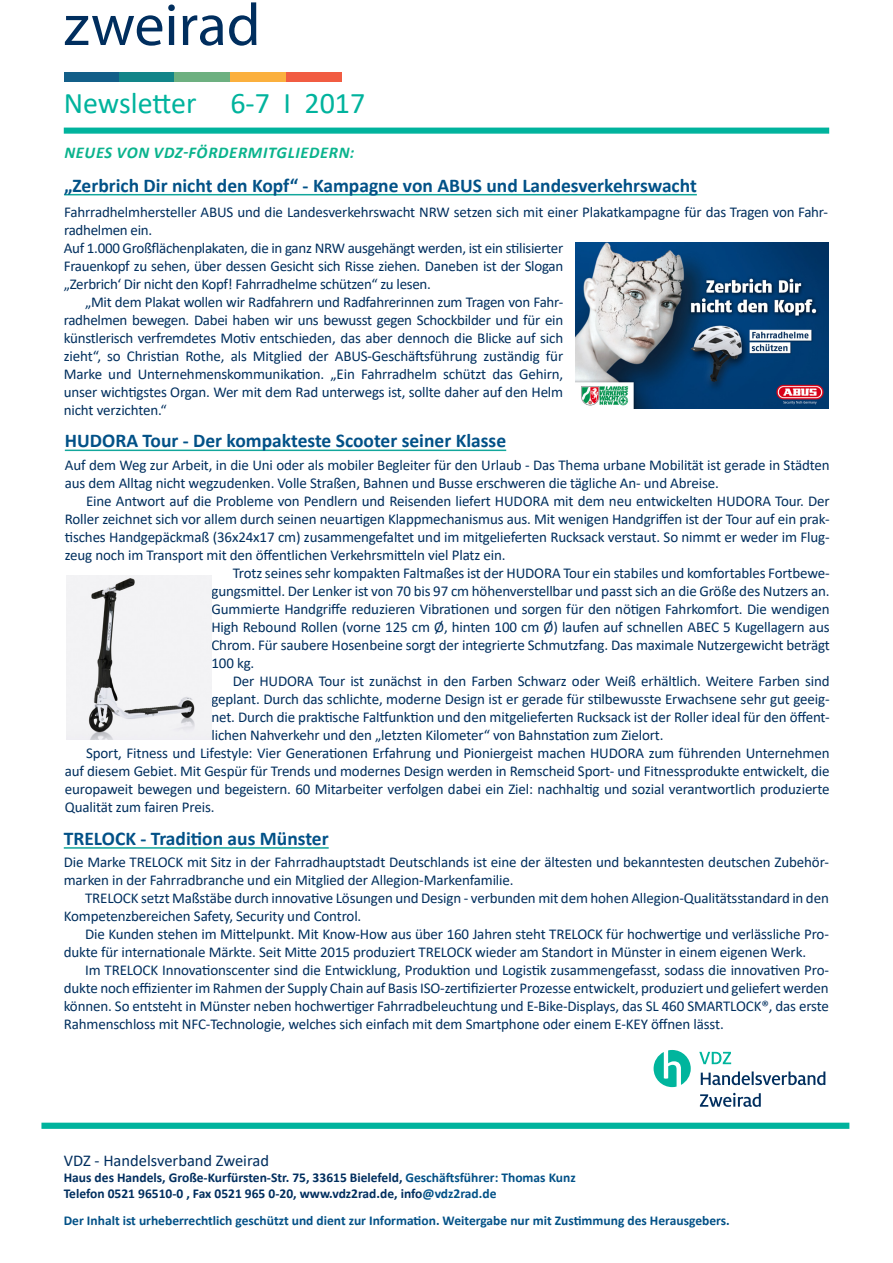
<style>
.page{position:relative;width:893px;height:1263px;background:#fff}
.page>*{position:absolute;margin:0;border:0;box-sizing:border-box;transform-origin:0 0}
.Deckblatt{font:60px "Myriad Pro";color:#002e5e}
.t1{font:30px "Calibri";color:#00b39d}
.Headline{font:700 19.5px "Calibri";color:#025187}
.Headline_grün_Titels{font:700 19.5px "Calibri";color:#025187}
.Headline_grün_Titels-2{font:italic 700 16.5px "Calibri";letter-spacing:.04em;color:#0ab38d}
.t2{font:16.5px "Calibri";color:#002e5e}
.F_2{font:15px/18px "Calibri";letter-spacing:-.01em;color:#002f5e;text-align:justify}
.F_1{font:15px/18px "Calibri";letter-spacing:-.01em;color:#002f5e}
.ImpressumRegular{font:700 13.5px "Calibri";color:#002e5e}
.ImpressumRegular-2{font:700 13.5px "Calibri";color:#025187}
.s1{color:#025187}
</style>
<div class="page">
<svg style="left:41px;top:1123px;width:808px;height:6px;background:#05b49f"></svg>
<div style="left:64px;top:72px;width:55px;height:10px;background:#135f89"></div>
<div style="left:119px;top:72px;width:56px;height:10px;background:#128589"></div>
<div style="left:174px;top:72px;width:56px;height:10px;background:#6db080"></div>
<div style="left:231px;top:72px;width:55px;height:10px;background:#fbb03e"></div>
<div style="left:287px;top:72px;width:55px;height:10px;background:#f15c42"></div>
<svg style="left:64px;top:128px;width:765px;height:6px;background:#0fb7a2"></svg>
<svg style="left:700px;top:1093px;width:61px;height:14px"></svg>
<svg style="left:701px;top:1071px;width:124px;height:14px"></svg>
<svg style="left:699px;top:1052px;width:32px;height:12px"></svg>
<svg style="left:654px;top:1050px;width:37px;height:37px"></svg>
<hr style="left:65px;top:450px;width:441px;height:1px;background:#13a79c">
<hr style="left:64px;top:847px;width:265px;height:2px;background:#13a79c">
<img style="left:67px;top:575px;width:144px;height:164px">
<img style="left:576px;top:242px;width:252px;height:167px">
<hr style="left:64px;top:194px;width:633px;height:1px;background:#13a79c">
<p class="Deckblatt" style="left:64px;top:-12px;width:198px">zweirad</p>
<p class="t1" style="left:64px;top:82px;width:303px">Newsletter 6-7 I 2017</p>
<p class="Headline_grün_Titels-2" style="left:64px;top:141px;width:291px">NEUES VON VDZ-FÖRDERMITGLIEDERN:</p>
<p class="Headline_grün_Titels" style="left:64px;top:171px;width:634px">„Zerbrich Dir nicht den Kopf“ - Kampagne von ABUS und Landesverkehrswacht</p>
<p class="F_1" style="left:64px;top:203px;width:765px">Fahrradhelmhersteller ABUS und die Landesverkehrswacht NRW setzen sich mit einer Plakatkampagne für das Tragen von Fahr&shy;radhelmen ein.</p>
<p class="F_1" style="left:64px;top:238px;width:501px;text-align:justify">Auf 1.000 Großflächenplakaten, die in ganz NRW ausgehängt werden, ist ein stilisierter Frauenkopf zu sehen, über dessen Gesicht sich Risse ziehen. Daneben ist der Slogan „Zerbrich‘ Dir nicht den Kopf! Fahrradhelme schützen“ zu lesen.</p>
<p class="F_2" style="left:64px;top:292px;width:501px;text-indent:21px">„Mit dem Plakat wollen wir Radfahrern und Radfahrerinnen zum Tragen von Fahr&shy;radhelmen bewegen. Dabei haben wir uns bewusst gegen Schockbilder und fü r ein kü nstlerisch verfremdetes Motiv entschieden, das aber dennoch die Blicke auf sich zieht“, so Christian Rothe, als Mitglied der ABUS-Geschäftsfü hrung zuständig fü r Marke und Unternehmenskommunikation. „Ein Fahrradhelm schützt das Gehirn, unser wichtigstes Organ. Wer mit dem Rad unterwegs ist, sollte daher auf den Helm nicht verzichten.“</p>
<p class="Headline" style="left:65px;top:427px;width:443px">HUDORA Tour - Der kompakteste Scooter seiner Klasse</p>
<p class="F_1" style="left:65px;top:455px;width:766px">Auf dem Weg zur Arbeit, in die Uni oder als mobiler Begleiter für den Urlaub - Das Thema urbane Mobilität ist gerade in Städten aus dem Alltag nicht wegzudenken. Volle Straßen, Bahnen und Busse erschweren die tägliche An- und Abreise.</p>
<p class="F_2" style="left:65px;top:491px;width:766px;text-indent:21px">Eine Antwort auf die Probleme von Pendlern und Reisenden liefert HUDORA mit dem neu entwickelten HUDORA Tour. Der Roller zeichnet sich vor allem durch seinen neuartigen Klappmechanismus aus. Mit wenigen Handgriffen ist der Tour auf ein prak&shy;tisches Handgepäckmaß (36x24x17 cm) zusammengefaltet und im mitgelieferten Rucksack verstaut. So nimmt er weder im Flug&shy;zeug noch im Transport mit den öffentlichen Verkehrsmitteln viel Platz ein.</p>
<p class="F_2" style="left:211px;top:563px;width:620px;text-indent:21px">Trotz seines sehr kompakten Faltmaßes ist der HUDORA Tour ein stabiles und komfortables Fortbewe&shy;gungsmittel. Der Lenker ist von 70 bis 97 cm höhenverstellbar und passt sich an die Größe des Nutzers an.<br>Gummierte Handgriffe reduzieren Vibrationen und sorgen für den nötigen Fahrkomfort. Die wendigen High Rebound Rollen (vorne 125 cm Ø, hinten 100 cm Ø) laufen auf schnellen ABEC 5 Kugellagern aus Chrom. Für saubere Hosenbeine sorgt der integrierte Schmutzfang. Das maximale Nutzergewicht beträgt 100 kg.</p>
<p class="F_2" style="left:211px;top:671px;width:620px;text-indent:21px">Der HUDORA Tour ist zunächst in den Farben Schwarz oder Weiß erhältlich. Weitere Farben sind geplant. Durch das schlichte, moderne Design ist er gerade für stilbewusste Erwachsene sehr gut geeig&shy;net. Durch die praktische Faltfunktion und den mitgelieferten Rucksack ist der Roller ideal für den öffent&shy;lichen Nahverkehr und den „letzten Kilometer“ von Bahnstation zum Zielort.</p>
<p class="F_2" style="left:65px;top:743px;width:766px;text-indent:21px">Sport, Fitness und Lifestyle: Vier Generationen Erfahrung und Pioniergeist machen HUDORA zum führenden Unternehmen auf diesem Gebiet. Mit Gespür für Trends und modernes Design werden in Remscheid Sport- und Fitnessprodukte entwickelt, die europaweit bewegen und begeistern. 60 Mitarbeiter verfolgen dabei ein Ziel: nachhaltig und sozial verantwortlich produzierte Qualität zum fairen Preis.</p>
<p class="Headline" style="left:64px;top:825px;width:266px">TRELOCK - Tradition aus Münster</p>
<p class="F_1" style="left:64px;top:853px;width:767px">Die Marke TRELOCK mit Sitz in der Fahrradhauptstadt Deutschlands ist eine der ältesten und bekanntesten deutschen Zubehör&shy;marken in der Fahrradbranche und ein Mitglied der Allegion-Markenfamilie.</p>
<p class="F_2" style="left:64px;top:889px;width:767px;text-indent:21px">TRELOCK setzt Maßstäbe durch innovative Lösungen und Design - verbunden mit dem hohen Allegion-Qualitätsstandard in den<br>Kompetenzbereichen Safety, Security und Control.</p>
<p class="F_2" style="left:64px;top:925px;width:767px;text-indent:21px">Die Kunden stehen im Mittelpunkt. Mit Know-How aus über 160 Jahren steht TRELOCK für hochwertige und verlässliche Pro&shy;dukte für internationale Märkte. Seit Mitte 2015 produziert TRELOCK wieder am Standort in Münster in einem eigenen Werk.</p>
<p class="F_2" style="left:64px;top:961px;width:767px;text-indent:21px">Im TRELOCK Innovationscenter sind die Entwicklung, Produktion und Logistik zusammengefasst, sodass die innovativen Pro&shy;dukte noch effizienter im Rahmen der Supply Chain auf Basis ISO-zertifizierter Prozesse entwickelt, produziert und geliefert werden können. So entsteht in Münster neben hochwertiger Fahrradbeleuchtung und E-Bike-Displays, das SL 460 SMARTLOCK®, das erste Rahmenschloss mit NFC-Technologie, welches sich einfach mit dem Smartphone oder einem E-KEY öffnen lässt.</p>
<p class="t2" style="left:64px;top:1148px;width:207px">VDZ - Handelsverband Zweirad</p>
<p class="ImpressumRegular" style="left:64px;top:1168px;width:513px">Haus des Handels, Große-Kurfürsten-Str. 75, 33615 Bielefeld, <span class="s1">Geschäftsführer: Thomas Kunz</span></p>
<p class="ImpressumRegular" style="left:64px;top:1184px;width:434px">Telefon 0521 96510-0 , Fax 0521 965 0-20, www.vdz2rad.de, info<span class="s1">@vdz2rad.de</span></p>
<p class="ImpressumRegular-2" style="left:64px;top:1211px;width:667px">Der Inhalt ist urheberrechtlich geschützt und dient zur Information. Weitergabe nur mit Zustimmung des Herausgebers.</p>
</div>
